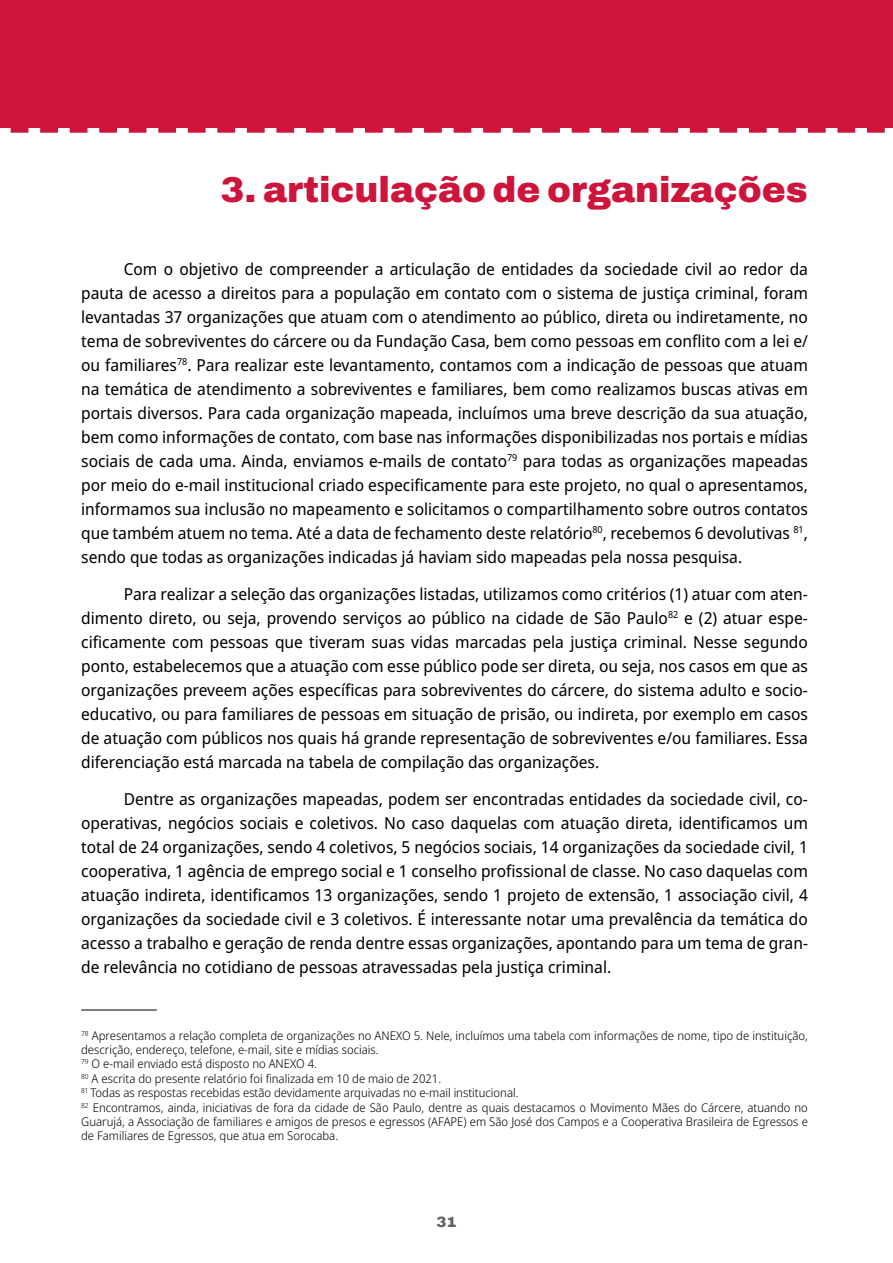
<style>
.page{position:relative;width:893px;height:1263px;background:#fff}
.page>*{position:absolute;margin:0;border:0;box-sizing:border-box;transform-origin:0 0}
.t1{font:900 36px "Archivo";color:#ce143b}
.t2{font:16.5px/24px "Noto Sans Display";color:#000;text-align:justify}
.t3{font:900 15px "Archivo";color:#636363}
.t4{font:300 12px/14.4px "Noto Sans Display";color:#000}
</style>
<div class="page">
<svg style="left:10px;top:128px;width:875px;height:5px"></svg>
<div style="left:0;top:0;width:893px;height:128px;background:#ce143b"></div>
<hr style="left:81px;top:1010px;width:76px;height:1px;background:#000">
<h1 class="t1" style="left:221px;top:162px;width:589px">3. articulação de organizações</h1>
<p class="t2" style="left:81px;top:257px;width:728px;text-indent:43px">Com o objetivo de compreender a articulação de entidades da sociedade civil ao redor da pauta de acesso a direitos para a população em contato com o sistema de justiça criminal, foram levantadas 37 organizações que atuam com o atendimento ao público, direta ou indiretamente, no tema de sobreviventes do cárcere ou da Fundação Casa, bem como pessoas em conflito com a lei e/ ou familiares<sup>78</sup>. Para realizar este levantamento, contamos com a indicação de pessoas que atuam na temática de atendimento a sobreviventes e familiares, bem como realizamos buscas ativas em portais diversos. Para cada organização mapeada, incluímos uma breve descrição da sua atuação, bem como informações de contato, com base nas informações disponibilizadas nos portais e mídias sociais de cada uma. Ainda, enviamos e-mails de contato<sup>79</sup> para todas as organizações mapeadas por meio do e-mail institucional criado especificamente para este projeto, no qual o apresentamos, informamos sua inclusão no mapeamento e solicitamos o compartilhamento sobre outros contatos que também atuem no tema. Até a data de fechamento deste relatório<sup>80</sup>, recebemos 6 devolutivas <sup>81</sup>, sendo que todas as organizações indicadas já haviam sido mapeadas pela nossa pesquisa.</p>
<p class="t2" style="left:81px;top:582px;width:728px;text-indent:43px">Para realizar a seleção das organizações listadas, utilizamos como critérios (1) atuar com aten&shy;dimento direto, ou seja, provendo serviços ao público na cidade de São Paulo<sup>82</sup> e (2) atuar espe&shy;cificamente com pessoas que tiveram suas vidas marcadas pela justiça criminal. Nesse segundo ponto, estabelecemos que a atuação com esse público pode ser direta, ou seja, nos casos em que as organizações preveem ações específicas para sobreviventes do cárcere, do sistema adulto e socio&shy;educativo, ou para familiares de pessoas em situação de prisão, ou indireta, por exemplo em casos de atuação com públicos nos quais há grande representação de sobreviventes e/ou familiares. Essa diferenciação está marcada na tabela de compilação das organizações.</p>
<p class="t2" style="left:81px;top:787px;width:728px;text-indent:43px">Dentre as organizações mapeadas, podem ser encontradas entidades da sociedade civil, co&shy;operativas, negócios sociais e coletivos. No caso daquelas com atuação direta, identificamos um total de 24 organizações, sendo 4 coletivos, 5 negócios sociais, 14 organizações da sociedade civil, 1 cooperativa, 1 agência de emprego social e 1 conselho profissional de classe. No caso daquelas com atuação indireta, identificamos 13 organizações, sendo 1 projeto de extensão, 1 associação civil, 4 organizações da sociedade civil e 3 coletivos. É interessante notar uma prevalência da temática do acesso a trabalho e geração de renda dentre essas organizações, apontando para um tema de gran&shy;de relevância no cotidiano de pessoas atravessadas pela justiça criminal.</p>
<p class="t4" style="left:81px;top:1028px;width:728px"><sup>78</sup> Apresentamos a relação completa de organizações no ANEXO 5. Nele, incluímos uma tabela com informações de nome, tipo de instituição, descrição, endereço, telefone, e-mail, site e mídias sociais.<br><sup>79</sup> O e-mail enviado está disposto no ANEXO 4.<br><sup>80</sup> A escrita do presente relatório foi finalizada em 10 de maio de 2021.<br><sup>81</sup> Todas as respostas recebidas estão devidamente arquivadas no e-mail institucional.<br><sup>82</sup> Encontramos, ainda, iniciativas de fora da cidade de São Paulo, dentre as quais destacamos o Movimento Mães do Cárcere, atuando no Guarujá, a Associação de familiares e amigos de presos e egressos (AFAPE) em São José dos Campos e a Cooperativa Brasileira de Egressos e de Familiares de Egressos, que atua em Sorocaba.</p>
<p class="t3" style="left:436px;top:1210px;width:22px">31</p>
</div>
